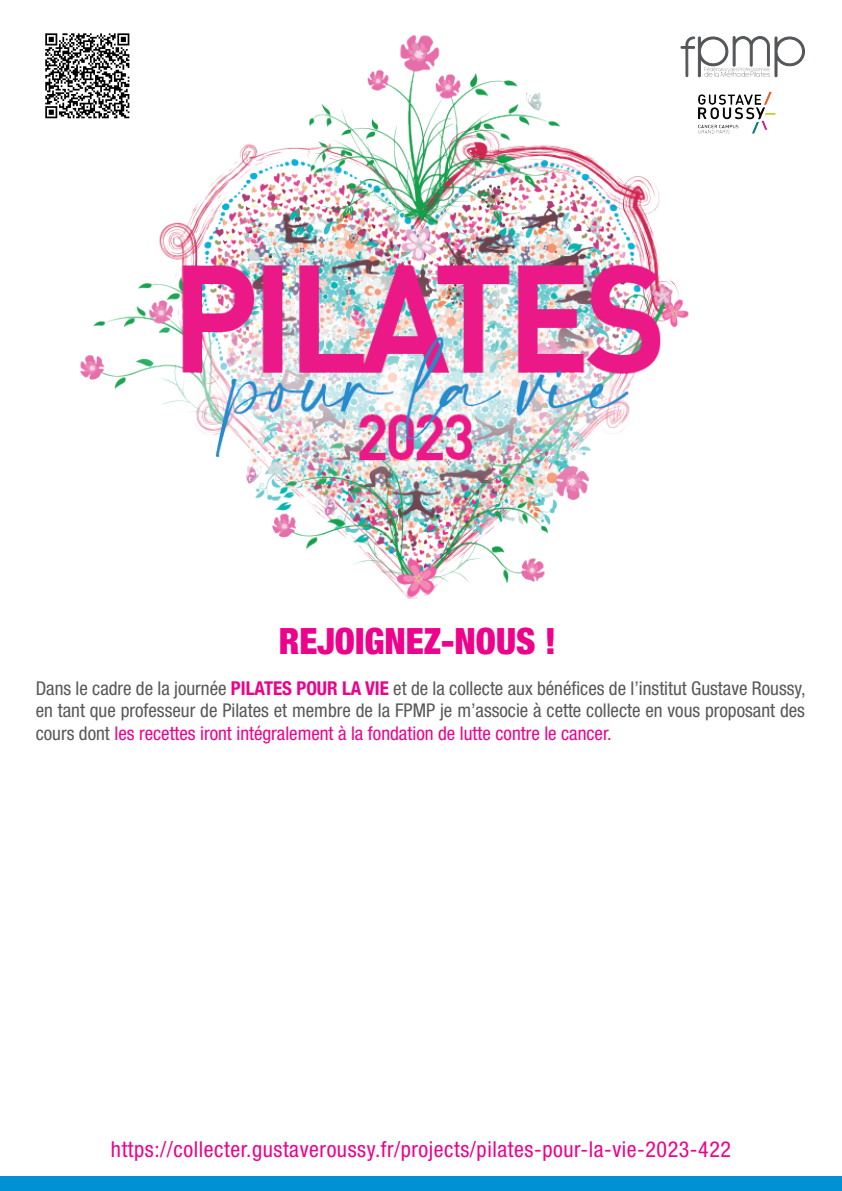
<style>
.page{position:relative;width:842px;height:1191px;background:#fff}
.page>*{position:absolute;margin:0;border:0;box-sizing:border-box;transform-origin:0 0}
.t1{font:900 condensed 36.1px "Helvetica Neue";color:#ed028c}
.t2{font:condensed 22px "Helvetica Neue LT Std";letter-spacing:.025em;color:#ed028c}
.t3{font:condensed 19px/22.8px "Helvetica Neue LT Std";color:#57585a;text-align:justify}
.s1{font-family:"Helvetica Neue";font-weight:700;color:#ed028c}
.s2{color:#ed028c}
</style>
<div class="page">
<div style="left:0;top:1176px;width:842px;height:15px;background:#0091d4"></div>
<img style="left:80px;top:35px;width:609px;height:564px">
<img style="left:685px;top:83px;width:91px;height:56px">
<img style="left:45px;top:33px;width:93px;height:94px">
<svg style="left:680px;top:35px;width:125px;height:43px"></svg>
<h1 class="t1" style="left:279px;top:611px;width:279px">REJOIGNEZ-NOUS !</h1>
<p class="t3" style="left:36px;top:676px;width:771px">Dans le cadre de la journée <span class="s1">PILATES POUR LA VIE</span> et de la collecte aux bénéfices de l’institut Gustave Roussy, en tant que professeur de Pilates et membre de la FPMP je m’associe à cette collecte en vous proposant des cours dont <span class="s2">les recettes iront intégralement à la fondation de lutte contre le cancer.</span></p>
<p class="t2" style="left:111px;top:1136px;width:621px">https://collecter.gustaveroussy.fr/projects/pilates-pour-la-vie-2023-422</p>
</div>
